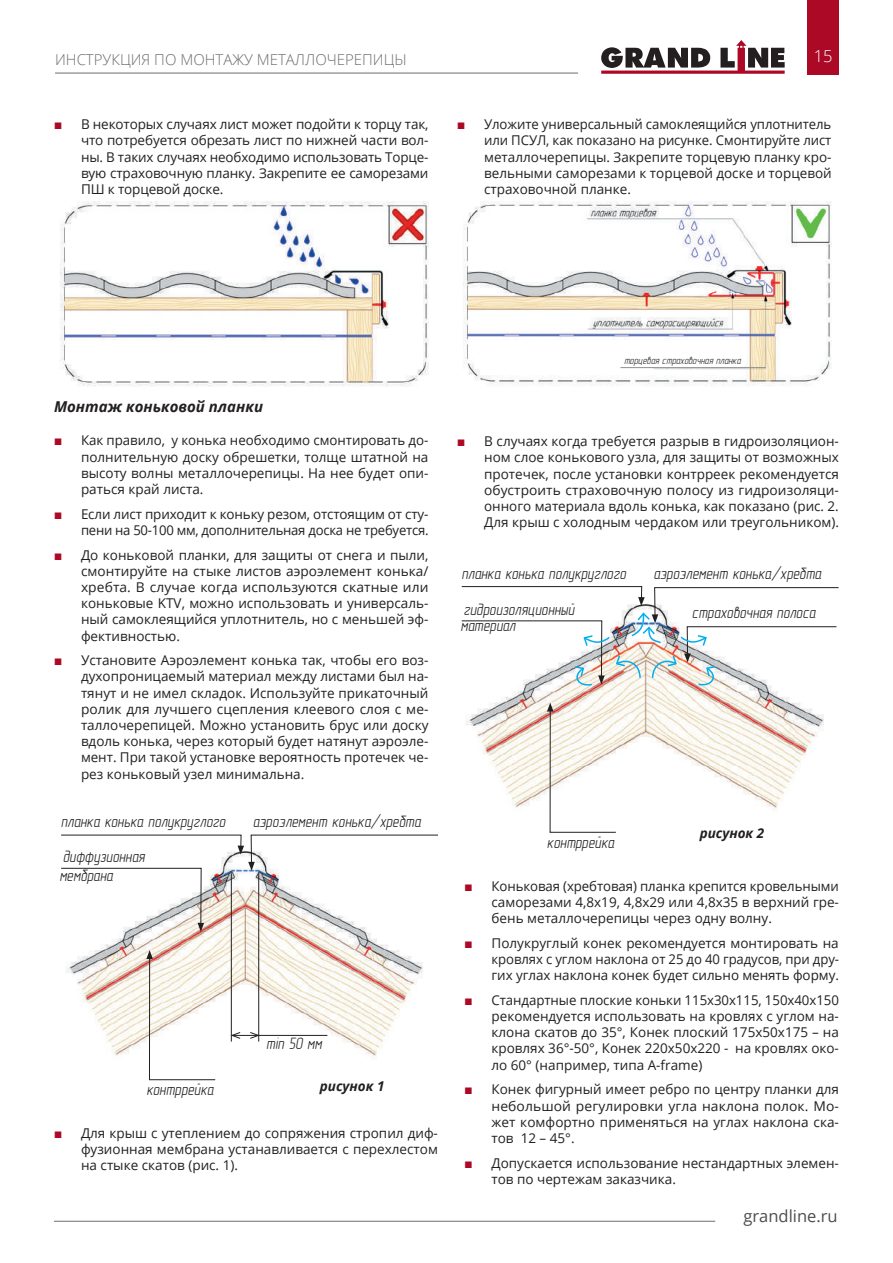
<style>
.page{position:relative;width:893px;height:1263px;background:#fff}
.page>*{position:absolute;margin:0;border:0;box-sizing:border-box;transform-origin:0 0}
.t1{font:italic 16.5px/35.2px "GOST Type A";color:#231f20}
.t2{font:16.5px "Open Sans";color:#4b4c4d}
.t3{font:300 16.5px "Open Sans";color:#fff}
.t4{font:300 15px "Open Sans";color:#6c6d70}
.t5{font:italic 700 15px "Open Sans";color:#231f20}
.t6{font:13.5px/16.2px "Open Sans";color:#231f20;text-align:justify}
.t7{font:13.5px/16.2px "Open Sans";letter-spacing:-.02em;color:#231f20}
.t8{font:italic 700 13.5px "Open Sans";color:#231f20}
.t9{font:italic 10.5px "GOST Type A";color:#231f20}
</style>
<div class="page">
<div style="left:808px;top:0;width:31px;height:74px;background:#ac0926"></div>
<svg style="left:601px;top:40px;width:184px;height:33px"></svg>
<hr style="left:55px;top:73px;width:523px;height:1px;background:#6c6d70">
<hr style="left:54px;top:1221px;width:661px;height:1px;background:#6c6d70">
<img style="left:60px;top:201px;width:369px;height:186px">
<img style="left:463px;top:201px;width:369px;height:186px">
<svg style="left:623px;top:354px;width:125px;height:13px"></svg>
<hr style="left:620px;top:367px;width:146px;height:1px;background:#8e8f8f">
<img style="left:66px;top:932px;width:357px;height:124px">
<svg style="left:61px;top:835px;width:377px;height:97px"></svg>
<svg style="left:146px;top:950px;width:70px;height:130px"></svg>
<hr style="left:231px;top:873px;width:1px;height:168px;background:#231f20">
<hr style="left:258px;top:873px;width:1px;height:168px;background:#231f20">
<svg style="left:231px;top:1032px;width:28px;height:7px"></svg>
<hr style="left:259px;top:1035px;width:68px;height:1px;background:#231f20">
<img style="left:466px;top:687px;width:358px;height:121px">
<svg style="left:547px;top:703px;width:69px;height:130px"></svg>
<svg style="left:461px;top:586px;width:378px;height:101px"></svg>
<p class="t4" style="left:55px;top:50px;width:353px">ИНСТРУКЦИЯ ПО МОНТАЖУ МЕТАЛЛОЧЕРЕПИЦЫ</p>
<p class="t3" style="left:814px;top:45px;width:20px">15</p>
<p class="t6" style="left:81px;top:116px;width:349px">В некоторых случаях лист может подойти к торцу так, что потребуется обрезать лист по нижней части вол&shy;ны. В таких случаях необходимо использовать Торце&shy;вую страховочную планку. Закрепите ее саморезами ПШ к торцевой доске.</p>
<p class="t6" style="left:484px;top:116px;width:349px">Уложите универсальный самоклеящийся уплотнитель или ПСУЛ, как показано на рисунке. Смонтируйте лист металлочерепицы. Закрепите торцевую планку кро&shy;вельными саморезами к торцевой доске и торцевой страховочной планке.</p>
<p class="t5" style="left:54px;top:396px;width:211px">Монтаж коньковой планки</p>
<p class="t6" style="left:81px;top:432px;width:349px">Как правило, у конька необходимо смонтировать до&shy;полнительную доску обрешетки, толще штатной на высоту волны металлочерепицы. На нее будет опи&shy;раться край листа.</p>
<p class="t7" style="left:81px;top:505px;width:349px">Если лист приходит к коньку резом, отстоящим от сту&shy;пени на 50-100 мм, дополнительная доска не требуется.</p>
<p class="t6" style="left:81px;top:546px;width:349px">До коньковой планки, для защиты от снега и пыли, смонтируйте на стыке листов аэроэлемент конька/ хребта. В случае когда используются скатные или коньковые KTV, можно использовать и универсаль&shy;ный самоклеящийся уплотнитель, но с меньшей эф&shy;фективностью.</p>
<p class="t6" style="left:81px;top:652px;width:349px">Установите Аэроэлемент конька так, чтобы его воз&shy;духопроницаемый материал между листами был на&shy;тянут и не имел складок. Используйте прикаточный ролик для лучшего сцепления клеевого слоя с ме&shy;таллочерепицей. Можно установить брус или доску вдоль конька, через который будет натянут аэроэле&shy;мент. При такой установке вероятность протечек че&shy;рез коньковый узел минимальна.</p>
<p class="t1" style="left:61px;top:804px;width:169px">планка конька полукруглого диффузионная</p>
<p class="t1" style="left:59px;top:858px;width:58px">мембрана</p>
<p class="t1" style="left:253px;top:804px;width:172px">аэроэлемент конька/хребта</p>
<p class="t1" style="left:146px;top:1073px;width:71px">контррейка</p>
<p class="t1" style="left:266px;top:1026px;width:60px">min 50 мм</p>
<p class="t8" style="left:320px;top:1076px;width:66px">рисунок 1</p>
<p class="t6" style="left:81px;top:1124px;width:358px">Для крыш с утеплением до сопряжения стропил диф&shy;фузионная мембрана устанавливается с перехлестом на стыке скатов (рис. 1).</p>
<p class="t9" style="left:624px;top:356px;width:121px">торцеваястраховочнаяпланка</p>
<p class="t6" style="left:484px;top:433px;width:356px">В случаях когда требуется разрыв в гидроизоляцион&shy;ном слое конькового узла, для защиты от возможных протечек, после установки контрреек рекомендуется обустроить страховочную полосу из гидроизоляци&shy;онного материала вдоль конька, как показано (рис. 2.<br>Для крыш с холодным чердаком или треугольником).</p>
<p class="t1" style="left:461px;top:557px;width:169px">планка конька полукруглого гидроизоляционный</p>
<p class="t1" style="left:461px;top:608px;width:59px">материал</p>
<p class="t1" style="left:653px;top:557px;width:172px">аэроэлемент конька/хребта</p>
<p class="t1" style="left:692px;top:596px;width:128px">страховочная полоса</p>
<p class="t8" style="left:700px;top:823px;width:66px">рисунок 2</p>
<p class="t6" style="left:491px;top:877px;width:349px">Коньковая (хребтовая) планка крепится кровельными саморезами 4,8х19, 4,8х29 или 4,8х35 в верхний гре&shy;бень металлочерепицы через одну волну.</p>
<p class="t6" style="left:491px;top:934px;width:349px">Полукруглый конек рекомендуется монтировать на кровлях с углом наклона от 25 до 40 градусов, при дру&shy;гих углах наклона конек будет сильно менять форму.</p>
<p class="t6" style="left:491px;top:991px;width:349px">Стандартные плоские коньки 115х30х115, 150х40х150 рекомендуется использовать на кровлях с углом на&shy;клона скатов до 35°, Конек плоский 175х50х175 – на кровлях 36°-50°, Конек 220х50х220 - на кровлях око&shy;ло 60° (например, типа A-frame)</p>
<p class="t6" style="left:491px;top:1081px;width:349px">Конек фигурный имеет ребро по центру планки для небольшой регулировки угла наклона полок. Мо&shy;жет комфортно применяться на углах наклона ска&shy;тов 12 – 45°.</p>
<p class="t6" style="left:491px;top:1154px;width:349px">Допускается использование нестандартных элемен&shy;тов по чертежам заказчика.</p>
<p class="t1" style="left:547px;top:825px;width:71px">контррейка</p>
<p class="t2" style="left:743px;top:1204px;width:96px">grandline.ru</p>
</div>
